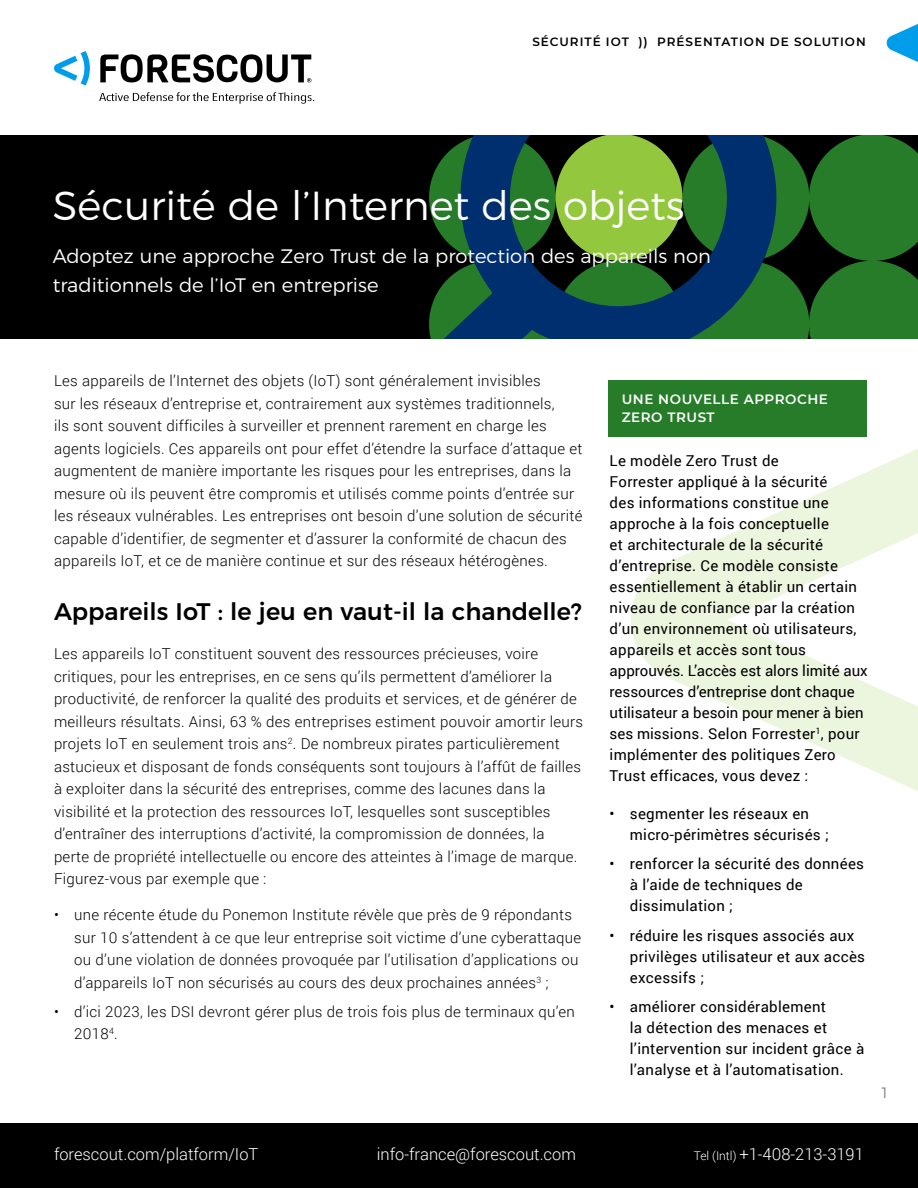
<style>
.page{position:relative;width:918px;height:1188px;background:#fff}
.page>*{position:absolute;margin:0;border:0;box-sizing:border-box;transform-origin:0 0}
.Solution_Name{font:300 40.5px "Montserrat";color:#fff}
.subhead{font:500 24px "Montserrat";color:#000}
.Solution_Description{font:300 19.5px/28.5px "Montserrat";color:#fff}
.t1{font:300 16.5px "Roboto";color:#fff}
.body_copy{font:300 15px/22.5px "Roboto";letter-spacing:.02em;color:#000}
.column_copy_-_black{font:15px/21px "Roboto";letter-spacing:.02em;color:#000}
.t2{font:300 15px "Montserrat";color:#808080}
.special_column_heade{font:600 13.5px/18px "Montserrat";letter-spacing:.04em;color:#fff}
.brief_name_header{font:600 12px "Montserrat";letter-spacing:.08em;color:#000}
.s1{font-size:12px}
</style>
<div class="page">
<div style="left:0;top:135px;width:918px;height:203px;background:#000"></div>
<svg style="left:429px;top:135px;width:489px;height:203px"></svg>
<svg style="left:886px;top:24px;width:32px;height:38px"></svg>
<svg style="left:54px;top:51px;width:36px;height:35px"></svg>
<svg style="left:100px;top:54px;width:211px;height:29px"></svg>
<svg style="left:99px;top:92px;width:215px;height:12px"></svg>
<div style="left:0;top:1123px;width:918px;height:65px;background:#000"></div>
<div style="left:608px;top:380px;width:258px;height:56px;background:#277c29"></div>
<svg style="left:631px;top:449px;width:287px;height:342px"></svg>
<p class="brief_name_header" style="left:532px;top:34px;width:335px">SÉCURITÉ IOT )) PRÉSENTATION DE SOLUTION</p>
<p class="Solution_Name" style="left:53px;top:174px;width:633px">Sécurité de l’Internet des objets</p>
<p class="Solution_Description" style="left:53px;top:241px;width:660px">Adoptez une approche Zero Trust de la protection des appareils non traditionnels de l’IoT en entreprise</p>
<p class="body_copy" style="left:54px;top:369px;width:530px">Les appareils de l’Internet des objets (IoT) sont généralement invisibles<br>sur les réseaux d’entreprise et, contrairement aux systèmes traditionnels,<br>ils sont souvent difficiles à surveiller et prennent rarement en charge les agents logiciels. Ces appareils ont pour effet d’étendre la surface d’attaque et augmentent de manière importante les risques pour les entreprises, dans la mesure où ils peuvent être compromis et utilisés comme points d’entrée sur les réseaux vulnérables. Les entreprises ont besoin d’une solution de sécurité capable d’identifier, de segmenter et d’assurer la conformité de chacun des appareils IoT, et ce de manière continue et sur des réseaux hétérogènes.</p>
<p class="subhead" style="left:54px;top:593px;width:529px">Appareils IoT : le jeu en vaut-il la chandelle?</p>
<p class="body_copy" style="left:54px;top:642px;width:531px">Les appareils IoT constituent souvent des ressources précieuses, voire critiques, pour les entreprises, en ce sens qu’ils permettent d’améliorer la productivité, de renforcer la qualité des produits et services, et de générer de meilleurs résultats. Ainsi, 63 % des entreprises estiment pouvoir amortir leurs projets IoT en seulement trois ans<sup>2</sup>. De nombreux pirates particulièrement astucieux et disposant de fonds conséquents sont toujours à l’affût de failles à exploiter dans la sécurité des entreprises, comme des lacunes dans la visibilité et la protection des ressources IoT, lesquelles sont susceptibles d’entraîner des interruptions d’activité, la compromission de données, la perte de propriété intellectuelle ou encore des atteintes à l’image de marque.<br>Figurez-vous par exemple que :</p>
<p class="body_copy" style="left:74px;top:903px;width:509px;text-indent:-20px">• une récente étude du Ponemon Institute révèle que près de 9 répondants sur 10 s’attendent à ce que leur entreprise soit victime d’une cyberattaque ou d’une violation de données provoquée par l’utilisation d’applications ou d’appareils IoT non sécurisés au cours des deux prochaines années<sup>3</sup> ;</p>
<p class="body_copy" style="left:74px;top:1000px;width:502px;text-indent:-20px">• d’ici 2023, les DSI devront gérer plus de trois fois plus de terminaux qu’en<br>2018<sup>4</sup>.</p>
<p class="special_column_heade" style="left:622px;top:390px;width:208px">UNE NOUVELLE APPROCHE<br>ZERO TRUST</p>
<p class="column_copy_-_black" style="left:610px;top:450px;width:260px">Le modèle Zero Trust de<br>Forrester appliqué à la sécurité<br>des informations constitue une approche à la fois conceptuelle<br>et architecturale de la sécurité d’entreprise. Ce modèle consiste essentiellement à établir un certain niveau de confiance par la création d’un environnement où utilisateurs, appareils et accès sont tous approuvés. L’accès est alors limité aux ressources d’entreprise dont chaque utilisateur a besoin pour mener à bien ses missions. Selon Forrester<sup>1</sup>, pour implémenter des politiques Zero Trust efficaces, vous devez :</p>
<p class="column_copy_-_black" style="left:630px;top:802px;width:201px;text-indent:-20px">• segmenter les réseaux en micro-périmètres sécurisés ;</p>
<p class="column_copy_-_black" style="left:630px;top:853px;width:236px;text-indent:-20px">• renforcer la sécurité des données à l’aide de techniques de dissimulation ;</p>
<p class="column_copy_-_black" style="left:630px;top:924px;width:237px;text-indent:-20px">• réduire les risques associés aux privilèges utilisateur et aux accès excessifs ;</p>
<p class="column_copy_-_black" style="left:630px;top:996px;width:236px;text-indent:-20px">• améliorer considérablement<br>la détection des menaces et l’intervention sur incident grâce à l’analyse et à l’automatisation.</p>
<p class="t2" style="left:880px;top:1081px;width:11px">1</p>
<p class="t1" style="left:54px;top:1143px;width:206px">forescout.com/platform/IoT</p>
<p class="t1" style="left:377px;top:1143px;width:201px">info-france@forescout.com</p>
<p class="t1" style="left:694px;top:1143px;width:171px"><span class="s1">Tel (Intl)</span> +1-408-213-3191</p>
</div>
